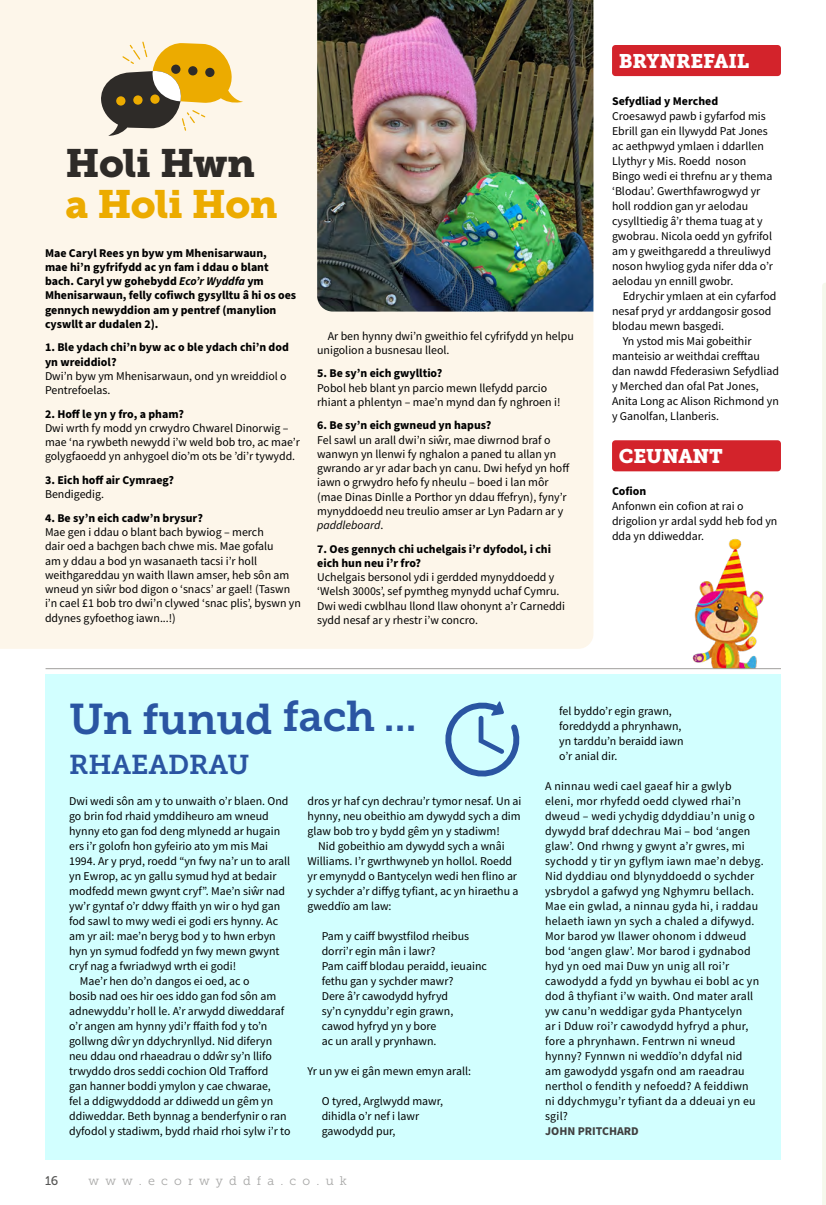
<style>
.page{position:relative;width:826px;height:1205px;background:#fff}
.page>*{position:absolute;margin:0;border:0;box-sizing:border-box;transform-origin:0 0}
.Pennawd_Coch{font:42.75px "Museo Slab 700";letter-spacing:-.01em;color:#2a55a2}
.t1{font:39.25px/41.1px "Museo Slab 900";letter-spacing:-.01em;color:#ecab00}
.Pennawd_Coch-2{font:27.12px "Museo Slab 700";color:#2a55a2}
.t2{font:19.62px "Museo Slab 900";letter-spacing:-.01em;color:#fff}
.t3{font:12.5px "Museo Slab 300";color:#a8a8a7}
.t4{font:12.5px "Museo Slab 500";color:#575756}
.Body_Eco{font:11.88px/15px "Source Sans Pro";color:#000}
.No_indent_Body_Eco{font:11.88px/15px "Source Sans Pro";color:#000}
.Body_Eco-2{font:11.88px/15px "Source Sans Pro";letter-spacing:.02em;color:#000}
.Body_Eco-3{font:700 11.88px/14.2px "Source Sans Pro";color:#000}
.No_indent_Body_Eco-2{font:700 11.88px/14.2px "Source Sans Pro";color:#000}
.Body_Eco-4{font:700 11.88px "Source Sans Pro";color:#404040}
.s1{color:#2e2b28}
.s2{font-style:italic}
</style>
<div class="page">
<img style="left:692px;top:538px;width:72px;height:130px">
<div style="left:0;top:0;width:593px;height:649px;background:#fdf6ea"></div>
<hr style="left:822px;top:283px;width:4px;height:922px;background:#f5f8ec">
<div style="left:45px;top:674px;width:736px;height:486px;background:#d2ffff"></div>
<div style="left:612px;top:45px;width:169px;height:31px;background:#d3232b;border-radius:3px"></div>
<div style="left:612px;top:440px;width:169px;height:31px;background:#d3232b;border-radius:3px"></div>
<svg style="left:445px;top:701px;width:75px;height:76px"></svg>
<hr style="left:46px;top:668px;width:735px;height:1px;background:#a09f9d">
<svg style="left:100px;top:41px;width:143px;height:95px;background:#c6b17e"></svg>
<img style="left:317px;top:0;width:276px;height:312px">
<p class="t1" style="left:66px;top:143px;width:214px"><span class="s1">Holi Hwn </span>a Holi Hon</p>
<p class="No_indent_Body_Eco-2" style="left:45px;top:246px;width:253px">Mae Caryl Rees yn byw ym Mhenisarwaun,<br>mae hi’n gyfrifydd ac yn fam i ddau o blant bach. Caryl yw gohebydd <span class="s2">Eco’r Wyddfa</span> ym Mhenisarwaun, felly cofiwch gysylltu â hi os oes gennych newyddion am y pentref (manylion cyswllt ar dudalen 2).</p>
<p class="Body_Eco-3" style="left:45px;top:340px;width:245px">1. Ble ydach chi’n byw ac o ble ydach chi’n dod yn wreiddiol?</p>
<p class="Body_Eco" style="left:45px;top:369px;width:243px;line-height:14.2px">Dwi’n byw ym Mhenisarwaun, ond yn wreiddiol o<br>Pentrefoelas.</p>
<p class="Body_Eco-3" style="left:45px;top:407px;width:140px">2. Hoff le yn y fro, a pham?</p>
<p class="Body_Eco" style="left:45px;top:421px;width:256px;line-height:14.2px">Dwi wrth fy modd yn crwydro Chwarel Dinorwig – mae ‘na rywbeth newydd i’w weld bob tro, ac mae’r golygfaoedd yn anhygoel dio’m ots be ’di’r tywydd.</p>
<p class="Body_Eco-3" style="left:45px;top:473px;width:130px">3. Eich hoff air Cymraeg?</p>
<p class="Body_Eco" style="left:45px;top:486px;width:61px">Bendigedig.</p>
<p class="Body_Eco-3" style="left:45px;top:511px;width:159px">4. Be sy’n eich cadw’n brysur?</p>
<p class="Body_Eco" style="left:45px;top:525px;width:257px;line-height:14.2px">Mae gen i ddau o blant bach bywiog – merch<br>dair oed a bachgen bach chwe mis. Mae gofalu<br>am y ddau a bod yn wasanaeth tacsi i’r holl weithgareddau yn waith llawn amser, heb sôn am wneud yn siŵr bod digon o ‘snacs’ ar gael! (Taswn i’n cael £1 bob tro dwi’n clywed ‘snac plis’, byswn yn ddynes gyfoethog iawn...!)</p>
<p class="Body_Eco" style="left:317px;top:328px;width:258px;line-height:14.2px;text-indent:11px">Ar ben hynny dwi’n gweithio fel cyfrifydd yn helpu unigolion a busnesau lleol.</p>
<p class="Body_Eco-3" style="left:317px;top:367px;width:127px">5. Be sy’n eich gwylltio?</p>
<p class="Body_Eco" style="left:317px;top:380px;width:245px;line-height:14.2px">Pobol heb blant yn parcio mewn llefydd parcio rhiant a phlentyn – mae’n mynd dan fy nghroen i!</p>
<p class="Body_Eco-3" style="left:317px;top:419px;width:176px">6. Be sy’n eich gwneud yn hapus?</p>
<p class="Body_Eco" style="left:317px;top:432px;width:254px;line-height:14.2px">Fel sawl un arall dwi’n siŵr, mae diwrnod braf o wanwyn yn llenwi fy nghalon a paned tu allan yn gwrando ar yr adar bach yn canu. Dwi hefyd yn hoff iawn o grwydro hefo fy nheulu – boed i lan môr (mae Dinas Dinlle a Porthor yn ddau ffefryn), fyny’r mynyddoedd neu treulio amser ar Lyn Padarn ar y <span class="s2">paddleboard</span>.</p>
<p class="Body_Eco-3" style="left:317px;top:542px;width:235px">7. Oes gennych chi uchelgais i’r dyfodol, i chi eich hun neu i’r fro?</p>
<p class="Body_Eco" style="left:317px;top:570px;width:249px;line-height:14.2px">Uchelgais bersonol ydi i gerdded mynyddoedd y ‘Welsh 3000s’, sef pymtheg mynydd uchaf Cymru.<br>Dwi wedi cwblhau llond llaw ohonynt a’r Carneddi sydd nesaf ar y rhestr i’w concro.</p>
<p class="t2" style="left:619px;top:50px;width:132px">BRYNREFAIL</p>
<p class="No_indent_Body_Eco-2" style="left:612px;top:94px;width:108px">Sefydliad y Merched</p>
<p class="No_indent_Body_Eco" style="left:612px;top:108px;width:162px">Croesawyd pawb i gyfarfod mis<br>Ebrill gan ein llywydd Pat Jones ac aethpwyd ymlaen i ddarllen<br>Llythyr y Mis. Roedd noson<br>Bingo wedi ei threfnu ar y thema ‘Blodau’. Gwerthfawrogwyd yr holl roddion gan yr aelodau cysylltiedig â’r thema tuag at y gwobrau. Nicola oedd yn gyfrifol am y gweithgaredd a threuliwyd noson hwyliog gyda nifer dda o’r aelodau yn ennill gwobr.</p>
<p class="Body_Eco" style="left:612px;top:288px;width:166px;text-indent:11px">Edrychir ymlaen at ein cyfarfod nesaf pryd yr arddangosir gosod blodau mewn basgedi.</p>
<p class="Body_Eco" style="left:612px;top:333px;width:168px;text-indent:11px">Yn ystod mis Mai gobeithir manteisio ar weithdai crefftau dan nawdd Ffederasiwn Sefydliad y Merched dan ofal Pat Jones,<br>Anita Long ac Alison Richmond yn y Ganolfan, Llanberis.</p>
<p class="t2" style="left:619px;top:445px;width:106px">CEUNANT</p>
<p class="No_indent_Body_Eco-2" style="left:612px;top:484px;width:36px">Cofion</p>
<p class="No_indent_Body_Eco" style="left:612px;top:498px;width:167px">Anfonwn ein cofion at rai o drigolion yr ardal sydd heb fod yn dda yn ddiweddar.</p>
<p class="Pennawd_Coch" style="left:69px;top:693px;width:349px">Un funud fach ...</p>
<p class="Pennawd_Coch-2" style="left:69px;top:749px;width:182px">RHAEADRAU</p>
<p class="No_indent_Body_Eco" style="left:69px;top:793px;width:222px">Dwi wedi sôn am y to unwaith o’r blaen. Ond go brin fod rhaid ymddiheuro am wneud hynny eto gan fod deng mlynedd ar hugain ers i’r golofn hon gyfeirio ato ym mis Mai 1994. Ar y pryd, roedd “yn fwy na’r un to arall yn Ewrop, ac yn gallu symud hyd at bedair modfedd mewn gwynt cryf”. Mae’n siŵr nad yw’r gyntaf o’r ddwy ffaith yn wir o hyd gan fod sawl to mwy wedi ei godi ers hynny. Ac am yr ail: mae’n beryg bod y to hwn erbyn hyn yn symud fodfedd yn fwy mewn gwynt cryf nag a fwriadwyd wrth ei godi!</p>
<p class="Body_Eco" style="left:69px;top:973px;width:223px;text-indent:11px">Mae’r hen do’n dangos ei oed, ac o<br>bosib nad oes hir oes iddo gan fod sôn am adnewyddu’r holl le. A’r arwydd diweddaraf o’r angen am hynny ydi’r ffaith fod y to’n gollwng dŵr yn ddychrynllyd. Nid diferyn neu ddau ond rhaeadrau o ddŵr sy’n llifo trwyddo dros seddi cochion Old Trafford<br>gan hanner boddi ymylon y cae chwarae,<br>fel a ddigwyddodd ar ddiwedd un gêm yn ddiweddar. Beth bynnag a benderfynir o ran dyfodol y stadiwm, bydd rhaid rhoi sylw i’r to</p>
<p class="Body_Eco" style="left:307px;top:793px;width:215px;text-align:justify">dros yr haf cyn dechrau’r tymor nesaf. Un ai hynny, neu obeithio am dywydd sych a dim glaw bob tro y bydd gêm yn y stadiwm!</p>
<p class="Body_Eco" style="left:307px;top:838px;width:212px;text-indent:11px">Nid gobeithio am dywydd sych a wnâi Williams. I’r gwrthwyneb yn hollol. Roedd yr emynydd o Bantycelyn wedi hen flino ar y sychder a’r diffyg tyfiant, ac yn hiraethu a gweddïo am law:</p>
<p class="Body_Eco" style="left:322px;top:928px;width:167px">Pam y caiff bwystfilod rheibus dorri’r egin mân i lawr?<br>Pam caiff blodau peraidd, ieuainc</p>
<p class="Body_Eco" style="left:322px;top:973px;width:133px">fethu gan y sychder mawr?<br>Dere â’r cawodydd hyfryd sy’n cynyddu’r egin grawn, cawod hyfryd yn y bore<br>ac un arall y prynhawn.</p>
<p class="Body_Eco" style="left:307px;top:1063px;width:165px">Yr un yw ei gân mewn emyn arall:</p>
<p class="Body_Eco" style="left:322px;top:1093px;width:123px">O tyred, Arglwydd mawr, dihidla o’r nef i lawr gawodydd pur,</p>
<p class="t4" style="left:45px;top:1174px;width:15px">16</p>
<p class="t3" style="left:89px;top:1174px;width:260px">w w w . e c o r w y d d f a . c o . u k</p>
<p class="Body_Eco" style="left:559px;top:703px;width:126px">fel byddo’r egin grawn, foreddydd a phrynhawn, yn tarddu’n beraidd iawn o’r anial dir.</p>
<p class="Body_Eco-2" style="left:545px;top:778px;width:220px">A ninnau wedi cael gaeaf hir a gwlyb<br>eleni, mor rhyfedd oedd clywed rhai’n dweud – wedi ychydig ddyddiau’n unig o dywydd braf ddechrau Mai – bod ‘angen glaw’. Ond rhwng y gwynt a’r gwres, mi sychodd y tir yn gyflym iawn mae’n debyg.<br>Nid dyddiau ond blynyddoedd o sychder ysbrydol a gafwyd yng Nghymru bellach.<br>Mae ein gwlad, a ninnau gyda hi, i raddau helaeth iawn yn sych a chaled a difywyd.<br>Mor barod yw llawer ohonom i ddweud bod ‘angen glaw’. Mor barod i gydnabod hyd yn oed mai Duw yn unig all roi’r cawodydd a fydd yn bywhau ei bobl ac yn dod â thyfiant i’w waith. Ond mater arall yw canu’n weddigar gyda Phantycelyn<br>ar i Dduw roi’r cawodydd hyfryd a phur, fore a phrynhawn. Fentrwn ni wneud hynny? Fynnwn ni weddïo’n ddyfal nid<br>am gawodydd ysgafn ond am raeadrau nerthol o fendith y nefoedd? A feiddiwn<br>ni ddychmygu’r tyfiant da a ddeuai yn eu sgil?</p>
<p class="Body_Eco-4" style="left:545px;top:1123px;width:95px">JOHN PRITCHARD</p>
</div>
